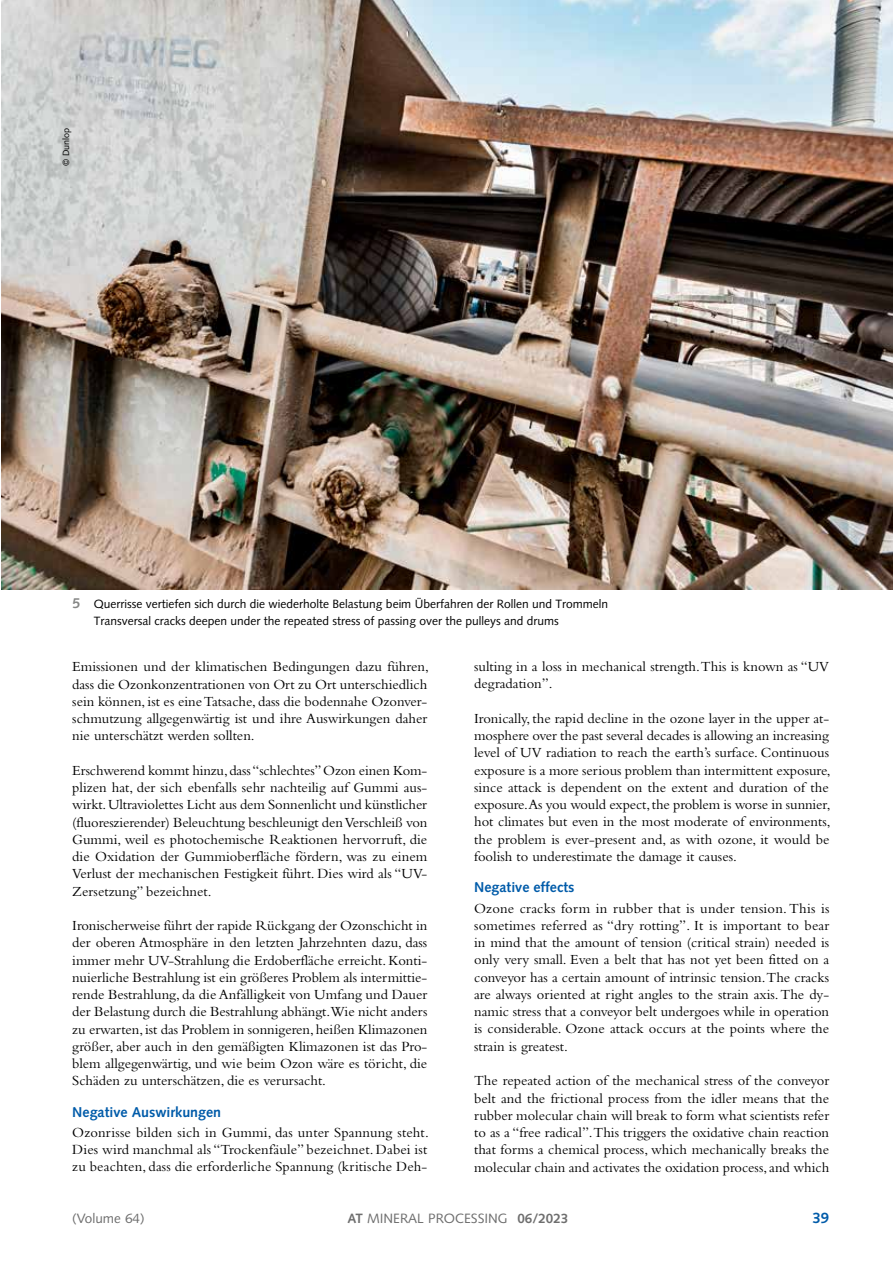
<style>
.page{position:relative;width:893px;height:1263px;background:#fff}
.page>*{position:absolute;margin:0;border:0;box-sizing:border-box;transform-origin:0 0}
.t1{font:700 15px "Syntax LT Std";color:#005ba9}
.t2{font:14.55px/17.2px "Bembo Std";color:#000;text-align:justify}
.t3{font:700 14.25px "Syntax LT Std";color:#005ba9}
.t4{font:13.5px "Syntax LT Std";color:#6e6e6e}
.t5{font:12px/17.1px "Syntax LT Std";color:#000}
.t6{font:9px "Syntax LT Std";color:#000}
.s1{font-weight:700;font-size:14.25px;color:#868786}
.s2{font-weight:700}
</style>
<div class="page">
<img style="left:1px;top:0;width:892px;height:589px">
<p class="t6" style="left:61px;top:166px;width:40px;rotate:-90deg">© Dunlop</p>
<p class="t5" style="left:94px;top:595px;width:516px;text-indent:-21px"><span class="s1">5</span> Querrisse vertiefen sich durch die wiederholte Belastung beim Überfahren der Rollen und Trommeln<br>Transversal cracks deepen under the repeated stress of passing over the pulleys and drums</p>
<p class="t2" style="left:72px;top:658px;width:358px">Emissionen und der klimatischen Bedingungen dazu führen, dass die Ozonkonzentrationen von Ort zu Ort unterschiedlich sein können, ist es eine Tatsache, dass die bodennahe Ozonver&shy;schmutzung allgegenwärtig ist und ihre Auswirkungen daher nie unterschätzt werden sollten.</p>
<p class="t2" style="left:72px;top:761px;width:357px">Erschwerend kommt hinzu, dass “schlechtes” Ozon einen Kom&shy;plizen hat, der sich ebenfalls sehr nachteilig auf Gummi aus&shy;wirkt. Ultraviolettes Licht aus dem Sonnenlicht und künstlicher (fluoreszierender) Beleuchtung beschleunigt denVerschleiß von Gummi, weil es photochemische Reaktionen hervorruft, die die Oxidation der Gummioberfläche fördern, was zu einem Verlust der mechanischen Festigkeit führt. Dies wird als “UV-Zersetzung” bezeichnet.</p>
<p class="t2" style="left:72px;top:917px;width:357px">Ironischerweise führt der rapide Rückgang der Ozonschicht in der oberen Atmosphäre in den letzten Jahrzehnten dazu, dass immer mehr UV-Strahlung die Erdoberfläche erreicht. Konti&shy;nuierliche Bestrahlung ist ein größeres Problem als intermittie&shy;rende Bestrahlung, da die Anfälligkeit von Umfang und Dauer der Belastung durch die Bestrahlung abhängt.Wie nicht anders zu erwarten, ist das Problem in sonnigeren, heißen Klimazonen größer, aber auch in den gemäßigten Klimazonen ist das Pro&shy;blem allgegenwärtig, und wie beim Ozon wäre es töricht, die Schäden zu unterschätzen, die es verursacht.</p>
<p class="t3" style="left:72px;top:1103px;width:150px">Negative Auswirkungen</p>
<p class="t2" style="left:72px;top:1123px;width:358px">Ozonrisse bilden sich in Gummi, das unter Spannung steht.<br>Dies wird manchmal als “Trockenfäule” bezeichnet. Dabei ist zu beachten, dass die erforderliche Spannung (kritische Deh-</p>
<p class="t2" style="left:474px;top:658px;width:357px">sulting in a loss in mechanical strength. This is known as “UV degradation”.</p>
<p class="t2" style="left:474px;top:709px;width:358px;text-align:left">Ironically, the rapid decline in the ozone layer in the upper at&shy;mosphere over the past several decades is allowing an increasing level of UV radiation to reach the earth’s surface. Continuous exposure is a more serious problem than intermittent exposure, since attack is dependent on the extent and duration of the exposure.As you would expect, the problem is worse in sunnier, hot climates but even in the most moderate of environments, the problem is ever-present and, as with ozone, it would be foolish to underestimate the damage it causes.</p>
<p class="t3" style="left:474px;top:879px;width:102px">Negative effects</p>
<p class="t2" style="left:474px;top:899px;width:357px">Ozone cracks form in rubber that is under tension. This is sometimes referred as “dry rotting”. It is important to bear in mind that the amount of tension (critical strain) needed is only very small. Even a belt that has not yet been fitted on a conveyor has a certain amount of intrinsic tension.The cracks are always oriented at right angles to the strain axis. The dy&shy;namic stress that a conveyor belt undergoes while in operation is considerable. Ozone attack occurs at the points where the strain is greatest.</p>
<p class="t2" style="left:474px;top:1072px;width:357px">The repeated action of the mechanical stress of the conveyor belt and the frictional process from the idler means that the rubber molecular chain will break to form what scientists refer to as a “free radical”.This triggers the oxidative chain reaction that forms a chemical process, which mechanically breaks the molecular chain and activates the oxidation process, and which</p>
<p class="t4" style="left:72px;top:1210px;width:74px">(Volume 64)</p>
<p class="t4" style="left:347px;top:1210px;width:222px"><span class="s2">AT</span> MINERAL PROCESSING <span class="s2">06/2023</span></p>
<p class="t1" style="left:812px;top:1209px;width:18px">39</p>
</div>
